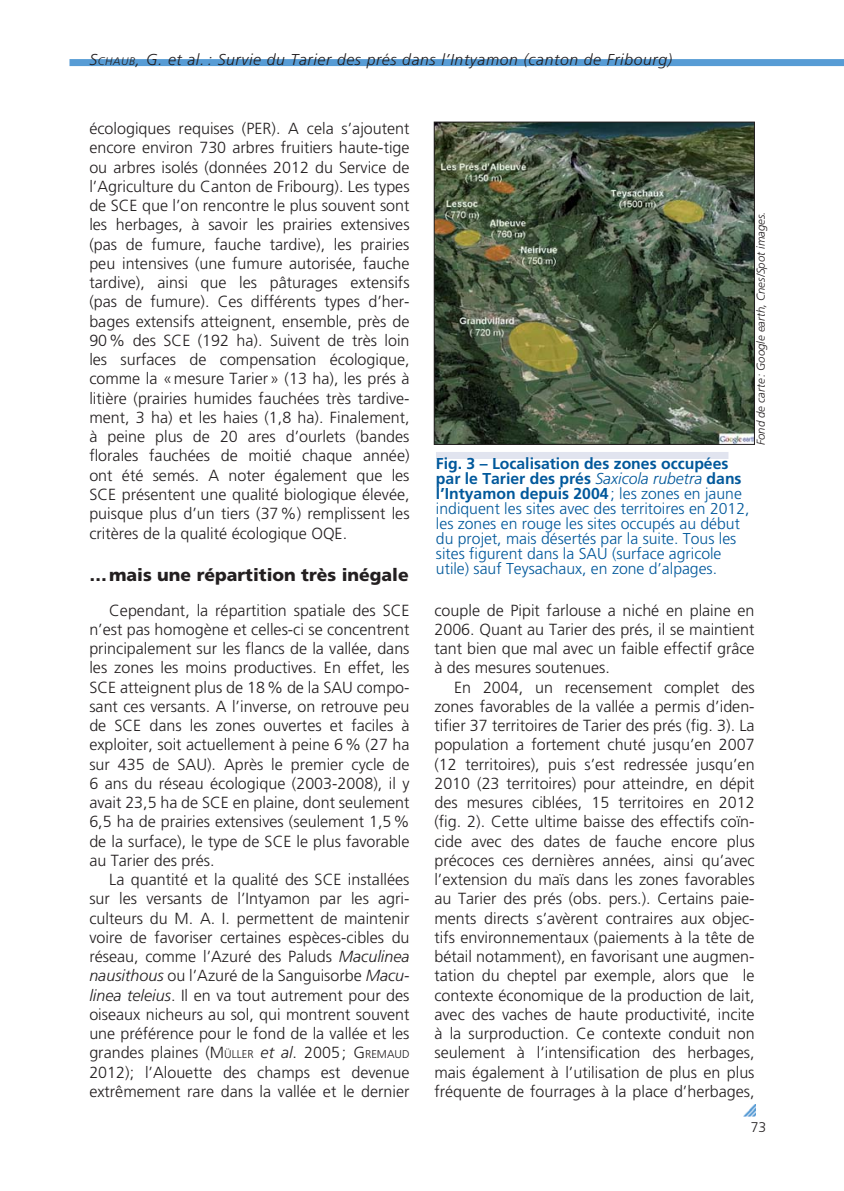
<style>
.page{position:relative;width:844px;height:1191px;background:#fff}
.page>*{position:absolute;margin:0;border:0;box-sizing:border-box;transform-origin:0 0}
.t1{font:900 17.5px "Frutiger";color:#231f20}
.t2{font:300 16.1px/19.2px "Frutiger";color:#231f20;text-align:justify}
.t3{font:300 15.75px/14.9px "Frutiger";color:#00589b}
.t4{font:italic 300 15.75px "Frutiger";letter-spacing:.04em;color:#231f20}
.t5{font:300 14px "Frutiger";color:#231f20}
.t6{font:italic 300 11.38px "Frutiger";color:#231f20}
.s1{font-style:inherit}
.s2{font-size:11.03px}
.s3{font-style:italic}
.s4{font-size:11.2px}
.s5{font-weight:700}
</style>
<div class="page">
<div style="left:69px;top:59px;width:774px;height:7px;background:#579cd5"></div>
<svg style="left:743px;top:1104px;width:12px;height:12px"></svg>
<img style="left:436px;top:124px;width:316px;height:318px">
<div style="left:434px;top:122px;width:320px;height:322px;border:1px solid #231f20"></div>
<div style="left:436px;top:452px;width:292px;height:7px;background:#e1e4ef"></div>
<p class="t4" style="left:89px;top:54px;width:584px"><span class="s1">S</span><span class="s2">CHAUB</span>, G. et al. : Survie du Tarier des prés dans l’Intyamon (canton de Fribourg)</p>
<p class="t2" style="left:89px;top:120px;width:322px">écologiques requises (PER). A cela s’ajoutent encore environ 730 arbres fruitiers haute-tige ou arbres isolés (données 2012 du Service de l’Agriculture du Canton de Fribourg). Les types de SCE que l’on rencontre le plus souvent sont les herbages, à savoir les prairies extensives (pas de fumure, fauche tardive), les prairies peu intensives (une fumure autorisée, fauche tardive), ainsi que les pâturages extensifs (pas de fumure). Ces différents types d’her&shy;bages extensifs atteignent, ensemble, près de 90 % des SCE (192 ha). Suivent de très loin les surfaces de compensation écologique, comme la « mesure Tarier » (13 ha), les prés à litière (prairies humides fauchées très tardive&shy;ment, 3 ha) et les haies (1,8 ha). Finalement, à peine plus de 20 ares d’ourlets (bandes florales fauchées de moitié chaque année) ont été semés. A noter également que les SCE présentent une qualité biologique élevée, puisque plus d’un tiers (37 %) remplissent les critères de la qualité écologique OQE.</p>
<p class="t1" style="left:89px;top:567px;width:321px">… mais une répartition très inégale</p>
<p class="t2" style="left:89px;top:601px;width:322px;text-indent:20px">Cependant, la répartition spatiale des SCE n’est pas homogène et celles-ci se concentrent principalement sur les flancs de la vallée, dans les zones les moins productives. En effet, les SCE atteignent plus de 18 % de la SAU compo&shy;sant ces versants. A l’inverse, on retrouve peu de SCE dans les zones ouvertes et faciles à exploiter, soit actuellement à peine 6 % (27 ha sur 435 de SAU). Après le premier cycle de 6 ans du réseau écologique (2003-2008), il y avait 23,5 ha de SCE en plaine, dont seulement 6,5 ha de prairies extensives (seulement 1,5 % de la surface), le type de SCE le plus favorable au Tarier des prés.</p>
<p class="t2" style="left:89px;top:871px;width:321px;text-indent:20px">La quantité et la qualité des SCE installées sur les versants de l’Intyamon par les agri&shy;culteurs du M. A. I. permettent de maintenir voire de favoriser certaines espèces-cibles du réseau, comme l’Azuré des Paluds <span class="s3">Maculinea nausithous</span> ou l’Azuré de la Sanguisorbe <span class="s3">Macu&shy;linea teleius</span>. Il en va tout autrement pour des oiseaux nicheurs au sol, qui montrent souvent une préférence pour le fond de la vallée et les grandes plaines (<span class="s1">M</span><span class="s4">ÜLLER</span> <span class="s3">et al</span>. 2005 ; <span class="s1">G</span><span class="s4">REMAUD </span>2012); l’Alouette des champs est devenue extrêmement rare dans la vallée et le dernier</p>
<p class="t3" style="left:436px;top:458px;width:315px"><span class="s5">Fig. 3 – Localisation des zones occupées par le Tarier des prés</span> <span class="s3">Saxicola rubetra</span> <span class="s5">dans l’Intyamon depuis 2004</span> ; les zones en jaune indiquent les sites avec des territoires en 2012, les zones en rouge les sites occupés au début du projet, mais désertés par la suite. Tous les sites figurent dans la SAU (surface agricole utile) sauf Teysachaux, en zone d’alpages.</p>
<p class="t6" style="left:756px;top:445px;width:235px;rotate:-90deg">Fond de carte : Google earth, Cnes/Spot images.</p>
<p class="t2" style="left:434px;top:601px;width:322px">couple de Pipit farlouse a niché en plaine en 2006. Quant au Tarier des prés, il se maintient tant bien que mal avec un faible effectif grâce à des mesures soutenues.</p>
<p class="t2" style="left:434px;top:678px;width:322px;text-indent:20px">En 2004, un recensement complet des zones favorables de la vallée a permis d’iden&shy;tifier 37 territoires de Tarier des prés (fig. 3). La population a fortement chuté jusqu’en 2007 (12 territoires), puis s’est redressée jusqu’en 2010 (23 territoires) pour atteindre, en dépit des mesures ciblées, 15 territoires en 2012 (fig. 2). Cette ultime baisse des effectifs coïn&shy;cide avec des dates de fauche encore plus précoces ces dernières années, ainsi qu’avec l’extension du maïs dans les zones favorables au Tarier des prés (obs. pers.). Certains paie&shy;ments directs s’avèrent contraires aux objec&shy;tifs environnementaux (paiements à la tête de bétail notamment), en favorisant une augmen&shy;tation du cheptel par exemple, alors que le contexte économique de la production de lait, avec des vaches de haute productivité, incite à la surproduction. Ce contexte conduit non seulement à l’intensification des herbages, mais également à l’utilisation de plus en plus fréquente de fourrages à la place d’herbages,</p>
<p class="t5" style="left:750px;top:1122px;width:17px">73</p>
</div>
